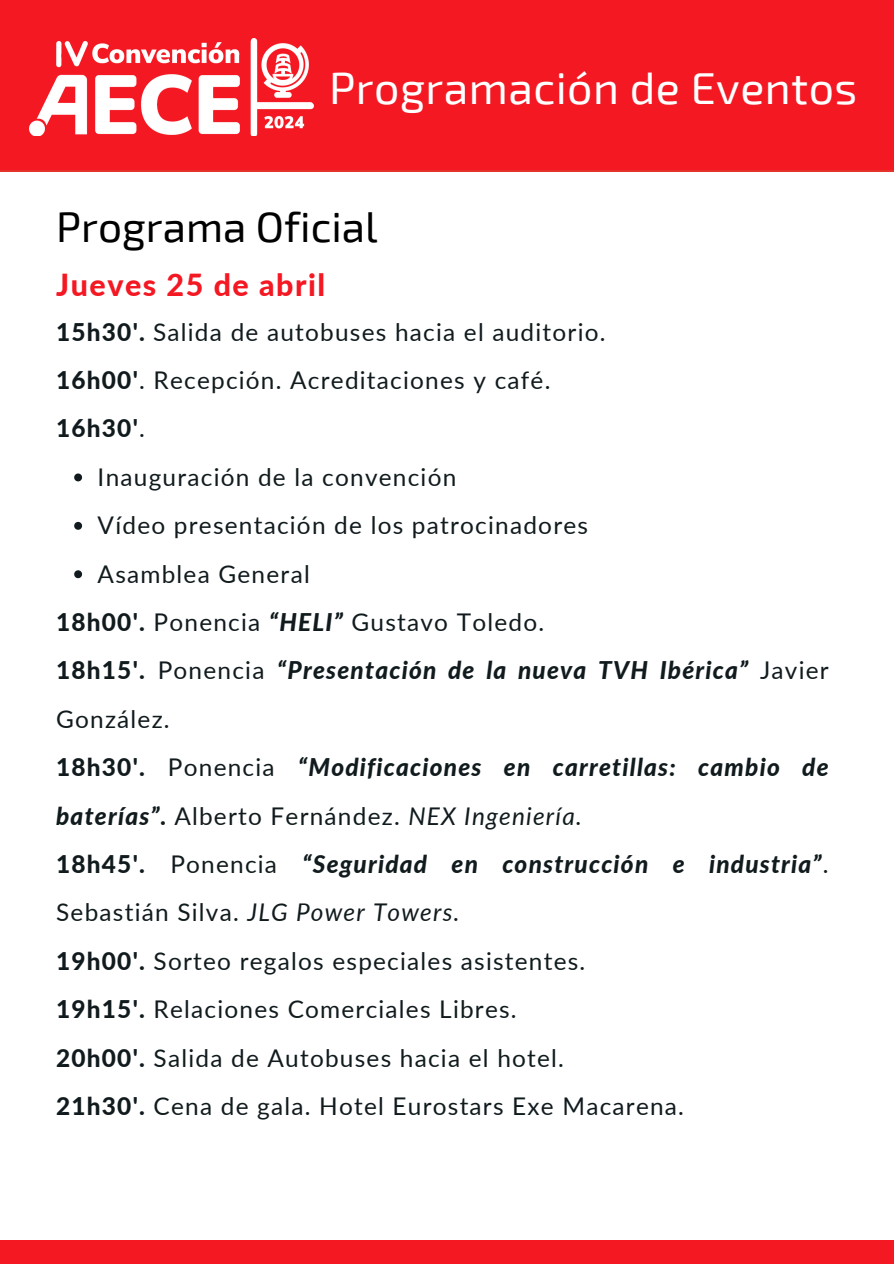
<style>
.page{position:relative;width:894px;height:1264px;background:#fff}
.page>*{position:absolute;margin:0;border:0;box-sizing:border-box;transform-origin:0 0}
.t1{font:50.7px "Exo 2";letter-spacing:.01em;color:#fff}
.t2{font:44.7px "Exo 2";letter-spacing:.01em;color:#fff}
.t3{font:42.3px "Exo 2";color:#000}
.t4{font:800 30.45px "Lato";letter-spacing:.05em;color:#f41823}
.t5{font:24.45px "Lato";letter-spacing:.05em;color:#111b1e}
.t6{font:italic 800 24.45px "Lato";letter-spacing:.05em;color:#111b1e}
.t7{font:800 24.45px "Lato";letter-spacing:.05em;color:#111b1e}
.s1{font-weight:800}
.s2{font-weight:400}
.s3{font-weight:800;font-style:italic}
.s4{font-style:normal}
.s5{font-weight:400;font-style:normal}
.s6{font-style:italic}
</style>
<div class="page">
<div style="left:0;top:1240px;width:893px;height:23px;background:#f41823"></div>
<img style="left:4px;top:170px;width:231px;height:2px">
<svg style="left:74px;top:473px;width:8px;height:8px"></svg>
<svg style="left:74px;top:522px;width:8px;height:8px"></svg>
<svg style="left:74px;top:570px;width:8px;height:8px"></svg>
<div style="left:0;top:0;width:893px;height:170px;background:#f41823"></div>
<img style="left:30px;top:39px;width:283px;height:96px">
<h1 class="t1" style="left:230px;top:57px;width:600px">Programación de Eventos</h1>
<h2 class="t2" style="left:329px;top:60px;width:529px">Programación de Eventos</h2>
<h3 class="t3" style="left:56px;top:199px;width:323px">Programa Oficial</h3>
<p class="t4" style="left:56px;top:266px;width:270px">Jueves 25 de abril</p>
<p class="t5" style="left:56px;top:316px;width:550px"><span class="s1">15h30'.</span> Salida de autobuses hacia el auditorio.</p>
<p class="t5" style="left:56px;top:365px;width:495px"><span class="s1">16h00'</span>. Recepción. Acreditaciones y café.</p>
<p class="t7" style="left:56px;top:413px;width:90px">16h30'<span class="s2">.</span></p>
<p class="t5" style="left:98px;top:462px;width:360px">Inauguración de la convención</p>
<p class="t5" style="left:98px;top:510px;width:492px">Vídeo presentación de los patrocinadores</p>
<p class="t5" style="left:98px;top:558px;width:213px">Asamblea General</p>
<p class="t5" style="left:56px;top:607px;width:489px"><span class="s1">18h00'.</span> Ponencia <span class="s3">“HELI”</span> Gustavo Toledo.</p>
<p class="t6" style="left:56px;top:655px;width:773px"><span class="s4">18h15'.</span> <span class="s5">Ponencia</span> “Presentación de la nueva TVH Ibérica” <span class="s5">Javier</span></p>
<p class="t5" style="left:56px;top:703px;width:115px">González.</p>
<p class="t6" style="left:56px;top:752px;width:773px"><span class="s4">18h30'.</span> <span class="s5">Ponencia</span> “Modificaciones en carretillas: cambio de</p>
<p class="t5" style="left:56px;top:800px;width:527px"><span class="s3">baterías”.</span> Alberto Fernández. <span class="s6">NEX Ingeniería.</span></p>
<p class="t6" style="left:56px;top:849px;width:773px"><span class="s4">18h45'.</span> <span class="s5">Ponencia</span> “Seguridad en construcción e industria”<span class="s5">.</span></p>
<p class="t5" style="left:56px;top:897px;width:404px">Sebastián Silva. <span class="s6">JLG Power Towers.</span></p>
<p class="t5" style="left:56px;top:945px;width:530px"><span class="s1">19h00'.</span> Sorteo regalos especiales asistentes.</p>
<p class="t5" style="left:56px;top:994px;width:462px"><span class="s1">19h15'.</span> Relaciones Comerciales Libres.</p>
<p class="t5" style="left:56px;top:1042px;width:509px"><span class="s1">20h00'.</span> Salida de Autobuses hacia el hotel.</p>
<p class="t5" style="left:56px;top:1090px;width:629px"><span class="s1">21h30'.</span> Cena de gala. Hotel Eurostars Exe Macarena.</p>
</div>
